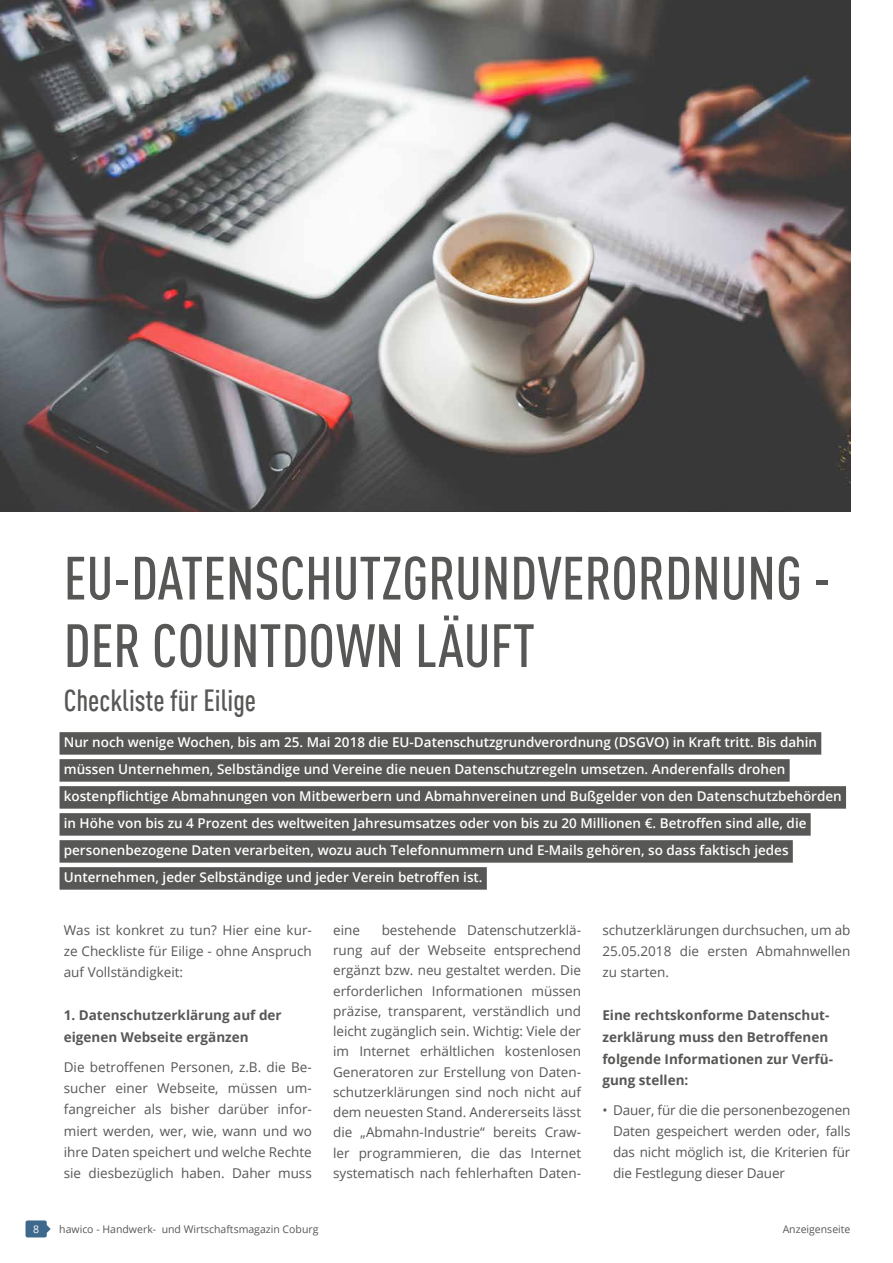
<style>
.page{position:relative;width:893px;height:1263px;background:#fff}
.page>*{position:absolute;margin:0;border:0;box-sizing:border-box;transform-origin:0 0}
.t1{font:500 condensed 60px/67.5px "DIN Offc";color:#575756}
.t2{font:500 condensed 30px "DIN Offc";color:#575756}
.t3{font:13.5px/20.2px "Open Sans";color:#575756;text-align:justify}
.t4{font:600 13.5px/27px "Open Sans";color:#fff}
.t5{font:700 13.5px/21.8px "Open Sans";color:#575756}
.t6{font:10.5px "Open Sans";color:#575756}
.t7{font:10.5px "Open Sans";color:#fff}
</style>
<div class="page">
<div style="left:26px;top:1220px;width:21px;height:17px;background:#3e698d;border-radius:2px"></div>
<svg style="left:46px;top:1225px;width:5px;height:8px"></svg>
<div style="left:60px;top:732px;width:761px;height:23px;background:#575756"></div>
<div style="left:60px;top:759px;width:730px;height:23px;background:#575756"></div>
<div style="left:60px;top:786px;width:786px;height:23px;background:#575756"></div>
<div style="left:60px;top:813px;width:751px;height:23px;background:#575756"></div>
<div style="left:60px;top:840px;width:733px;height:23px;background:#575756"></div>
<div style="left:60px;top:867px;width:427px;height:23px;background:#575756"></div>
<img style="left:0;top:0;width:850px;height:511px">
<h1 class="t1" style="left:64px;top:543px;width:769px">EU-DATENSCHUTZGRUNDVERORDNUNG -<br>DER COUNTDOWN LÄUFT</h1>
<h2 class="t2" style="left:64px;top:683px;width:194px">Checkliste für Eilige</h2>
<p class="t4" style="left:64px;top:728px;width:780px">Nur noch wenige Wochen, bis am 25. Mai 2018 die EU-Datenschutzgrundverordnung (DSGVO) in Kraft tritt. Bis dahin müssen Unternehmen, Selbständige und Vereine die neuen Datenschutzregeln umsetzen. Anderenfalls drohen kostenpflichtige Abmahnungen von Mitbewerbern und Abmahnvereinen und Bußgelder von den Datenschutzbehörden in Höhe von bis zu 4 Prozent des weltweiten Jahresumsatzes oder von bis zu 20 Millionen €. Betroffen sind alle, die personenbezogene Daten verarbeiten, wozu auch Telefonnummern und E-Mails gehören, so dass faktisch jedes Unternehmen, jeder Selbständige und jeder Verein betroffen ist.</p>
<p class="t3" style="left:333px;top:919px;width:28px">eine</p>
<p class="t3" style="left:333px;top:919px;width:250px;text-indent:49px">bestehende Datenschutzerklä&shy;rung auf der Webseite entsprechend ergänzt bzw. neu gestaltet werden. Die erforderlichen Informationen müssen präzise, transparent, verständlich und leicht zugänglich sein. Wichtig: Viele der im Internet erhältlichen kostenlosen Generatoren zur Erstellung von Daten&shy;schutzerklärungen sind noch nicht auf dem neuesten Stand. Andererseits lässt die „Abmahn-Industrie“ bereits Craw&shy;ler programmieren, die das Internet systematisch nach fehlerhaften Daten-</p>
<p class="t3" style="left:602px;top:919px;width:250px;line-height:21px">schutzerklärungen durchsuchen, um ab 25.05.2018 die ersten Abmahnwellen zu starten.</p>
<p class="t3" style="left:64px;top:919px;width:250px;line-height:21.1px">Was ist konkret zu tun? Hier eine kur&shy;ze Checkliste für Eilige - ohne Anspruch auf Vollständigkeit:</p>
<p class="t5" style="left:64px;top:1004px;width:219px">1. Datenschutzerklärung auf der eigenen Webseite ergänzen</p>
<p class="t3" style="left:64px;top:1056px;width:250px;line-height:21.1px">Die betroffenen Personen, z.B. die Be&shy;sucher einer Webseite, müssen um&shy;fangreicher als bisher darüber infor&shy;miert werden, wer, wie, wann und wo ihre Daten speichert und welche Rechte sie diesbezüglich haben. Daher muss</p>
<p class="t5" style="left:602px;top:1004px;width:232px">Eine rechtskonforme Datenschut&shy;zerklärung muss den Betroffenen folgende Informationen zur Verfü&shy;gung stellen:</p>
<p class="t3" style="left:613px;top:1099px;width:239px;line-height:21px;text-indent:-11px">• Dauer, für die die personenbezogenen Daten gespeichert werden oder, falls das nicht möglich ist, die Kriterien für die Festlegung dieser Dauer</p>
<p class="t7" style="left:33px;top:1222px;width:8px">8</p>
<p class="t6" style="left:59px;top:1222px;width:261px">hawico - Handwerk- und Wirtschaftsmagazin Coburg</p>
<p class="t6" style="left:783px;top:1222px;width:69px">Anzeigenseite</p>
</div>
